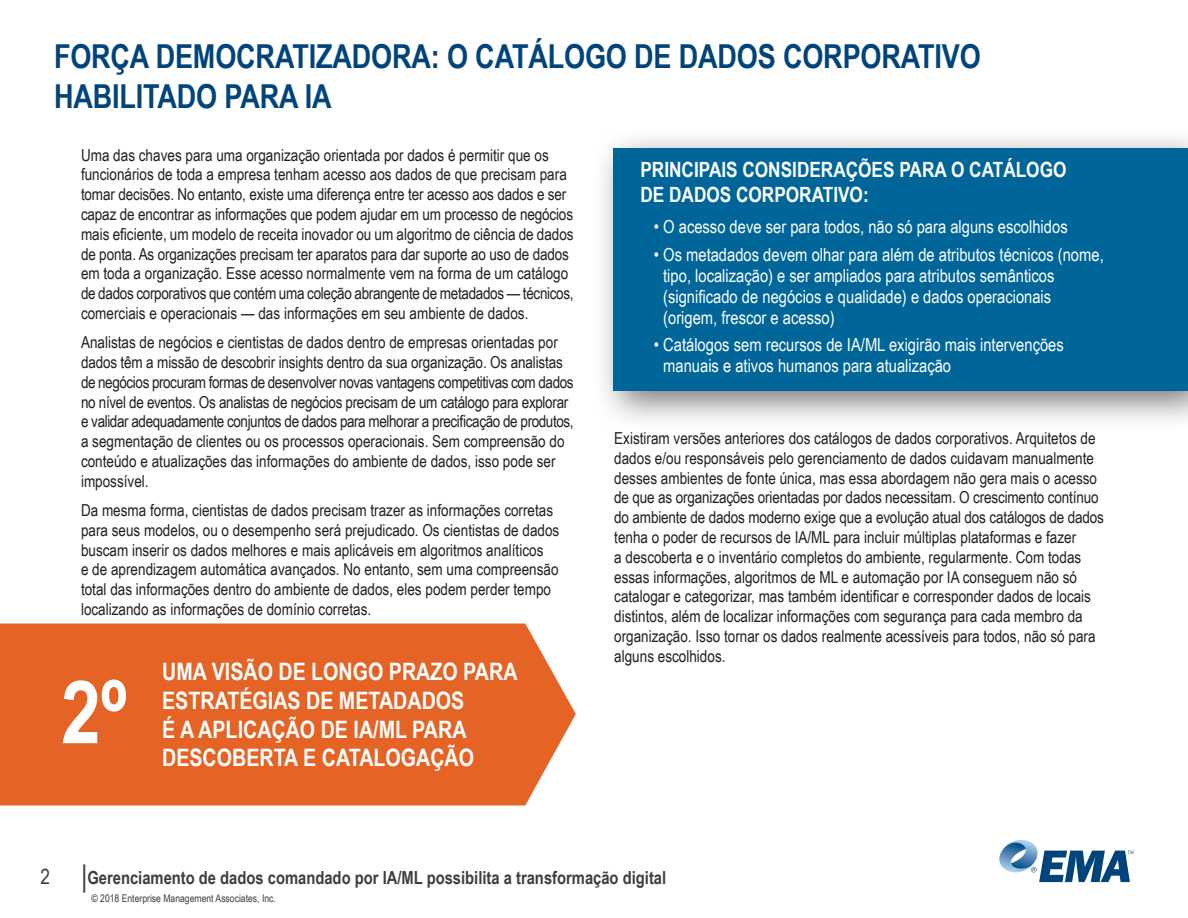
<style>
.page{position:relative;width:1188px;height:918px;background:#fff}
.page>*{position:absolute;margin:0;border:0;box-sizing:border-box;transform-origin:0 0}
.SIDEBAR{font:700 87.45px "Arial Narrow";color:#fff}
.HEAD_TITLE_1{font:700 33px/39.6px "Arial Narrow";letter-spacing:-.005em;color:#00447b}
.SIDEBAR-2{font:700 24px/28.8px "Arial Narrow";color:#fff}
.t1{font:700 21px/25.2px "Arial Narrow";color:#fff}
.t2{font:18px/21px "Arial Narrow";color:#fff}
.t3{font:700 18px "Arial Narrow";color:#3e3e3f}
.t4{font:16.5px/19.8px "Arial Narrow";color:#231f20}
.t5{font:10.5px "Arial Narrow";color:#3e3e3f}
.s1{font-weight:400;font-size:21px}
.s2{font-weight:400;font-size:30px}
</style>
<div class="page">
<svg style="left:999px;top:840px;width:135px;height:42px"></svg>
<div style="left:0;top:624px;width:576px;height:182px;background:#e46325"></div>
<div style="left:593px;top:128px;width:595px;height:303px;background:#231f20;opacity:.6"></div>
<div style="left:613px;top:148px;width:575px;height:244px;background:#069"></div>
<p class="HEAD_TITLE_1" style="left:54px;top:35px;width:928px">FORÇA DEMOCRATIZADORA: O CATÁLOGO DE DADOS CORPORATIVO<br>HABILITADO PARA IA</p>
<p class="t4" style="left:81px;top:144px;width:494px">Uma das chaves para uma organização orientada por dados é permitir que os funcionários de toda a empresa tenham acesso aos dados de que precisam para tomar decisões. No entanto, existe uma diferença entre ter acesso aos dados e ser capaz de encontrar as informações que podem ajudar em um processo de negócios mais eficiente, um modelo de receita inovador ou um algoritmo de ciência de dados de ponta. As organizações precisam ter aparatos para dar suporte ao uso de dados em toda a organização. Esse acesso normalmente vem na forma de um catálogo de dados corporativos que contém uma coleção abrangente de metadados — técnicos, comerciais e operacionais — das informações em seu ambiente de dados.</p>
<p class="t4" style="left:81px;top:332px;width:494px">Analistas de negócios e cientistas de dados dentro de empresas orientadas por dados têm a missão de descobrir insights dentro da sua organização. Os analistas de negócios procuram formas de desenvolver novas vantagens competitivas com dados no nível de eventos. Os analistas de negócios precisam de um catálogo para explorar e validar adequadamente conjuntos de dados para melhorar a precificação de produtos, a segmentação de clientes ou os processos operacionais. Sem compreensão do conteúdo e atualizações das informações do ambiente de dados, isso pode ser impossível.</p>
<p class="t4" style="left:81px;top:500px;width:480px">Da mesma forma, cientistas de dados precisam trazer as informações corretas para seus modelos, ou o desempenho será prejudicado. Os cientistas de dados buscam inserir os dados melhores e mais aplicáveis em algoritmos analíticos<br>e de aprendizagem automática avançados. No entanto, sem uma compreensão total das informações dentro do ambiente de dados, eles podem perder tempo localizando as informações de domínio corretas.</p>
<p class="SIDEBAR" style="left:61px;top:646px;width:68px">2º</p>
<p class="SIDEBAR-2" style="left:162px;top:656px;width:357px">UMA VISÃO DE LONGO PRAZO PARA<br>ESTRATÉGIAS DE METADADOS<br>É A APLICAÇÃO DE IA/ML PARA<br>DESCOBERTA E CATALOGAÇÃO</p>
<p class="t1" style="left:640px;top:156px;width:428px">PRINCIPAIS CONSIDERAÇÕES PARA O CATÁLOGO<br>DE DADOS CORPORATIVO:</p>
<p class="t2" style="left:654px;top:215px;width:415px">• O acesso deve ser para todos, não só para alguns escolhidos</p>
<p class="t2" style="left:663px;top:243px;width:442px;text-indent:-9px">• Os metadados devem olhar para além de atributos técnicos (nome, tipo, localização) e ser ampliados para atributos semânticos (significado de negócios e qualidade) e dados operacionais (origem, frescor e acesso)</p>
<p class="t2" style="left:663px;top:334px;width:402px;text-indent:-9px">• Catálogos sem recursos de IA/ML exigirão mais intervenções manuais e ativos humanos para atualização</p>
<p class="t4" style="left:614px;top:428px;width:491px">Existiram versões anteriores dos catálogos de dados corporativos. Arquitetos de dados e/ou responsáveis pelo gerenciamento de dados cuidavam manualmente desses ambientes de fonte única, mas essa abordagem não gera mais o acesso de que as organizações orientadas por dados necessitam. O crescimento contínuo do ambiente de dados moderno exige que a evolução atual dos catálogos de dados tenha o poder de recursos de IA/ML para incluir múltiplas plataformas e fazer<br>a descoberta e o inventário completos do ambiente, regularmente. Com todas essas informações, algoritmos de ML e automação por IA conseguem não só catalogar e categorizar, mas também identificar e corresponder dados de locais distintos, além de localizar informações com segurança para cada membro da organização. Isso tornar os dados realmente acessíveis para todos, não só para alguns escolhidos.</p>
<p class="t3" style="left:40px;top:864px;width:627px"><span class="s1">2</span> <span class="s2">|</span>Gerenciamento de dados comandado por IA/ML possibilita a transformação digital</p>
<p class="t5" style="left:92px;top:890px;width:186px">© 2018 Enterprise Management Associates, Inc.</p>
</div>
